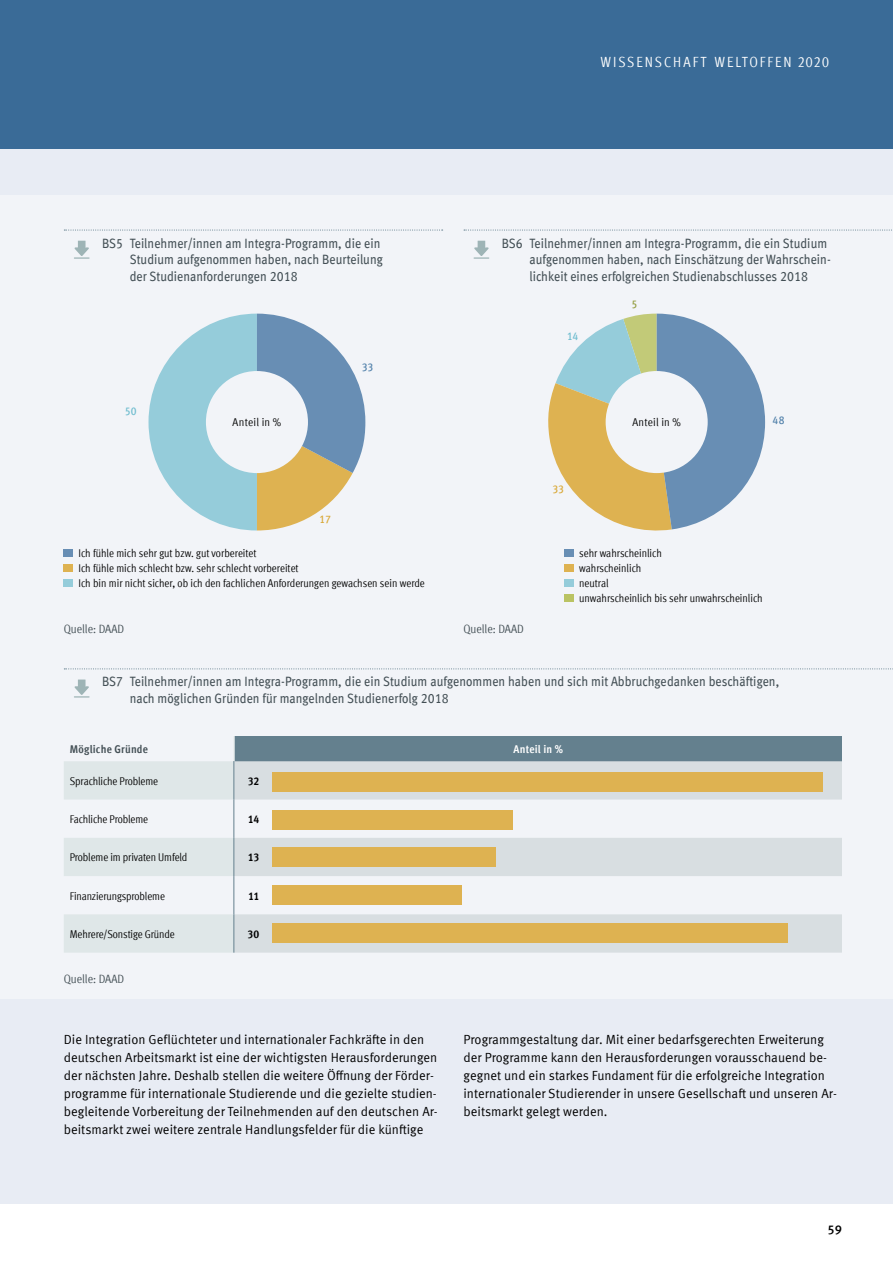
<style>
.page{position:relative;width:893px;height:1263px;background:#fff}
.page>*{position:absolute;margin:0;border:0;box-sizing:border-box;transform-origin:0 0}
.t1{font:condensed 14.7px "Meta OT";letter-spacing:.135em;color:#fff}
.t2{font:condensed 13.5px/16.5px "Meta OT";letter-spacing:.005em;color:#434f55}
.t3{font:13.2px/18px "Meta OT";color:#000}
.t4{font:500 12.75px "Meta OT";color:#000}
.t5{font:condensed 12px "Meta OT";letter-spacing:-.005em;color:#434f55}
.t6{font:condensed 11.25px/15px "Meta OT";letter-spacing:-.005em;color:#000}
.t7{font:condensed 11.25px "Meta OT";letter-spacing:.015em;color:#000;scale:1.05 1}
.t8{font:700 condensed 11.25px "Meta OT";letter-spacing:.015em;color:#434f55}
.t9{font:700 condensed 11.25px "Meta OT";color:#000}
.t10{font:700 condensed 11.25px "Meta OT";letter-spacing:.01em;color:#fff}
.t11{font:500 condensed 11.25px "Meta OT";color:#5382ab}
.t12{font:500 condensed 11.25px "Meta OT";color:#d9a939}
.t13{font:500 condensed 11.25px "Meta OT";color:#70bdcf}
.t14{font:500 condensed 11.25px "Meta OT";color:#949e42}
.s1{font-size:15px}
</style>
<div class="page">
<div style="left:0;top:0;width:893px;height:1203px;background:#e8ecf4"></div>
<div style="left:0;top:0;width:893px;height:149px;background:#3a6b97"></div>
<div style="left:0;top:196px;width:893px;height:803px;background:#f2f4f8"></div>
<svg style="left:548px;top:314px;width:217px;height:217px"></svg>
<svg style="left:74px;top:679px;width:16px;height:18px"></svg>
<svg style="left:64px;top:668px;width:829px;height:1px"></svg>
<div style="left:234px;top:736px;width:608px;height:25px;background:#64808e"></div>
<svg style="left:64px;top:761px;width:169px;height:192px"></svg>
<svg style="left:234px;top:761px;width:608px;height:192px;fill:#d8dee1"></svg>
<hr style="left:233px;top:736px;width:2px;height:25px;background:#fff">
<hr style="left:233px;top:761px;width:1px;height:38px;background:#64808e">
<hr style="left:233px;top:799px;width:1px;height:39px;background:#64808e">
<hr style="left:233px;top:838px;width:1px;height:38px;background:#64808e">
<hr style="left:233px;top:914px;width:1px;height:39px;background:#64808e">
<hr style="left:233px;top:876px;width:1px;height:38px;background:#64808e">
<div style="left:272px;top:772px;width:551px;height:20px;background:#deb251"></div>
<div style="left:272px;top:810px;width:241px;height:19px;background:#deb251"></div>
<div style="left:272px;top:848px;width:224px;height:19px;background:#deb251"></div>
<div style="left:272px;top:885px;width:190px;height:20px;background:#deb251"></div>
<div style="left:272px;top:923px;width:516px;height:19px;background:#deb251"></div>
<svg style="left:148px;top:314px;width:217px;height:216px"></svg>
<svg style="left:74px;top:241px;width:16px;height:18px"></svg>
<svg style="left:64px;top:230px;width:379px;height:1px"></svg>
<div style="left:64px;top:550px;width:9px;height:7px;background:#688eb4"></div>
<div style="left:64px;top:565px;width:9px;height:7px;background:#deb251"></div>
<div style="left:64px;top:580px;width:9px;height:7px;background:#95ccda"></div>
<div style="left:206px;top:371px;width:102px;height:102px;background:#f2f4f8;border-radius:50%"></div>
<svg style="left:474px;top:241px;width:15px;height:18px"></svg>
<svg style="left:464px;top:230px;width:428px;height:1px"></svg>
<div style="left:564px;top:550px;width:9px;height:7px;background:#688eb4"></div>
<div style="left:564px;top:565px;width:9px;height:7px;background:#deb251"></div>
<div style="left:564px;top:580px;width:9px;height:7px;background:#95ccda"></div>
<div style="left:564px;top:595px;width:9px;height:7px;background:#bac363"></div>
<div style="left:606px;top:371px;width:102px;height:102px;background:#f2f4f8;border-radius:50%"></div>
<p class="t1" style="left:601px;top:53px;width:230px">WISSENSCHAFT WELTOFFEN <span class="s1">2020</span></p>
<p class="t2" style="left:130px;top:234px;width:255px;text-indent:-28px">BS5 Teilnehmer/innen am Integra-Programm, die ein<br>Studium aufgenommen haben, nach Beurteilung der Studienanforderungen 2018</p>
<p class="t13" style="left:125px;top:404px;width:13px">50</p>
<p class="t7" style="left:233px;top:415px;width:48px">Anteil in %</p>
<p class="t11" style="left:362px;top:360px;width:13px">33</p>
<p class="t12" style="left:320px;top:512px;width:13px">17</p>
<p class="t6" style="left:79px;top:545px;width:348px">Ich fühle mich sehr gut bzw. gut vorbereitet<br>Ich fühle mich schlecht bzw. sehr schlecht vorbereitet<br>Ich bin mir nicht sicher, ob ich den fachlichen Anforderungen gewachsen sein werde</p>
<p class="t5" style="left:64px;top:621px;width:62px">Quelle: DAAD</p>
<p class="t2" style="left:529px;top:234px;width:303px;text-indent:-28px">BS6 Teilnehmer/innen am Integra-Programm, die ein Studium aufgenommen haben, nach Einschätzung der Wahrschein&shy;lichkeit eines erfolgreichen Studienabschlusses 2018</p>
<p class="t13" style="left:567px;top:328px;width:13px">14</p>
<p class="t14" style="left:631px;top:297px;width:7px">5</p>
<p class="t5" style="left:463px;top:621px;width:62px">Quelle: DAAD</p>
<p class="t7" style="left:632px;top:415px;width:48px">Anteil in %</p>
<p class="t11" style="left:773px;top:413px;width:13px">48</p>
<p class="t12" style="left:552px;top:482px;width:13px">33</p>
<p class="t6" style="left:579px;top:545px;width:185px">sehr wahrscheinlich<br>wahrscheinlich<br>neutral<br>unwahrscheinlich bis sehr unwahrscheinlich</p>
<p class="t2" style="left:130px;top:673px;width:651px;text-indent:-28px">BS7 Teilnehmer/innen am Integra-Programm, die ein Studium aufgenommen haben und sich mit Abbruchgedanken beschäftigen, nach möglichen Gründen für mangelnden Studienerfolg 2018</p>
<p class="t8" style="left:70px;top:742px;width:80px">Mögliche Gründe</p>
<p class="t10" style="left:514px;top:742px;width:51px">Anteil in %</p>
<p class="t6" style="left:70px;top:773px;width:90px">Sprachliche Probleme</p>
<p class="t9" style="left:248px;top:774px;width:13px">32</p>
<p class="t6" style="left:70px;top:811px;width:80px">Fachliche Probleme</p>
<p class="t9" style="left:248px;top:812px;width:13px">14</p>
<p class="t6" style="left:70px;top:850px;width:119px">Probleme im privaten Umfeld</p>
<p class="t9" style="left:248px;top:850px;width:13px">13</p>
<p class="t6" style="left:70px;top:888px;width:97px">Finanzierungsprobleme</p>
<p class="t9" style="left:248px;top:888px;width:13px">11</p>
<p class="t6" style="left:70px;top:926px;width:107px">Mehrere/Sonstige Gründe</p>
<p class="t9" style="left:248px;top:927px;width:13px">30</p>
<p class="t5" style="left:64px;top:971px;width:62px">Quelle: DAAD</p>
<p class="t3" style="left:64px;top:1031px;width:375px">Die Integration Geflüchteter und internationaler Fachkräfte in den deutschen Arbeitsmarkt ist eine der wichtigsten Herausforderungen der nächsten Jahre. Deshalb stellen die weitere Öffnung der Förder&shy;programme für internationale Studierende und die gezielte studien&shy;begleitende Vorbereitung der Teilnehmenden auf den deutschen Ar&shy;beitsmarkt zwei weitere zentrale Handlungsfelder für die künftige</p>
<p class="t3" style="left:463px;top:1031px;width:375px">Programmgestaltung dar. Mit einer bedarfsgerechten Erweiterung der Programme kann den Herausforderungen vorausschauend be&shy;gegnet und ein starkes Fundament für die erfolgreiche Integration internationaler Studierender in unsere Gesellschaft und unseren Ar&shy;beitsmarkt gelegt werden.</p>
<p class="t4" style="left:827px;top:1222px;width:16px">59</p>
</div>
